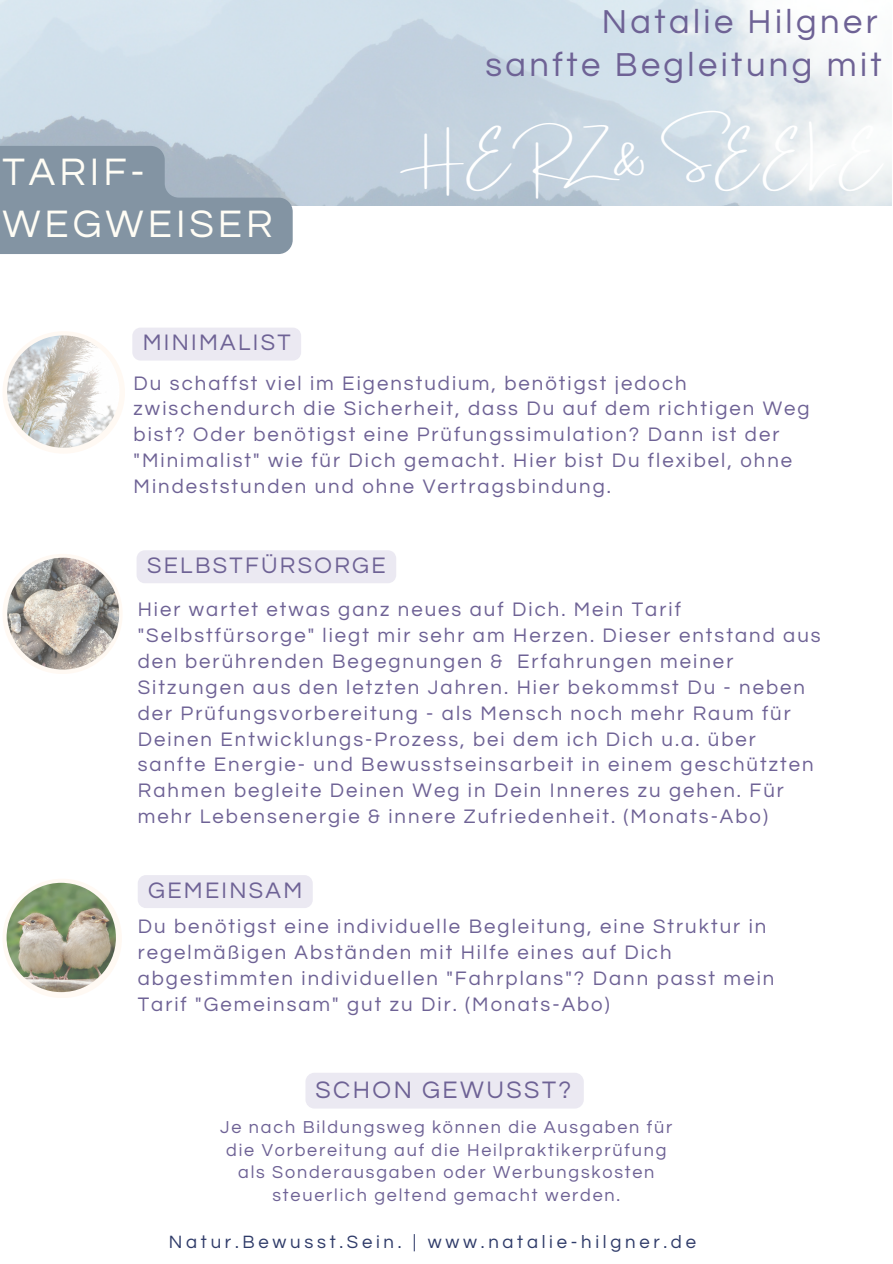
<style>
.page{position:relative;width:893px;height:1264px;background:#fff}
.page>*{position:absolute;margin:0;border:0;box-sizing:border-box;transform-origin:0 0}
.t1{font:39.75px "Questrial";letter-spacing:.1em;color:#fffdf5}
.t2{font:34.5px "Questrial";letter-spacing:.1em;color:#6e6295}
.t3{font:31.65px "Amsterdam One";letter-spacing:.1em;color:#fff}
.t4{font:24.9px "Questrial";letter-spacing:.1em;color:#6e6295}
.t5{font:23.4px "Questrial";letter-spacing:.1em;color:#6e6295}
.t6{font:20.4px/25.8px "Questrial";letter-spacing:.1em;color:#6e6295}
.t7{font:18.6px "Questrial";letter-spacing:.2em;color:#2f3b69}
.t8{font:18px/22.5px "Questrial";letter-spacing:.1em;color:#6e6295;text-align:center}
</style>
<div class="page">
<svg style="left:0;top:146px;width:293px;height:108px;background:#8d9dac"></svg>
<div style="left:2px;top:878px;width:120px;height:120px;background:#fff9f3;border-radius:50%"></div>
<img style="left:7px;top:882px;width:109px;height:110px;border-radius:50%">
<div style="left:138px;top:875px;width:175px;height:33px;background:#ebe9f2;border-radius:8px"></div>
<div style="left:2px;top:331px;width:123px;height:122px;background:#fff9f3;border-radius:50%"></div>
<img style="left:7px;top:335px;width:112px;height:112px;border-radius:50%">
<div style="left:132px;top:328px;width:169px;height:32px;background:#ebe9f2"></div>
<div style="left:2px;top:554px;width:121px;height:120px;background:#fff9f3;border-radius:50%"></div>
<img style="left:7px;top:557px;width:112px;height:112px;border-radius:50%">
<div style="left:137px;top:550px;width:259px;height:33px;background:#ebe9f2"></div>
<div style="left:305px;top:1072px;width:278px;height:36px;background:#ebe9f2;border-radius:9px"></div>
<p class="t1" style="left:2px;top:153px;width:144px">TARIF-</p>
<p class="t1" style="left:2px;top:204px;width:272px">WEGWEISER</p>
<p class="t5" style="left:143px;top:331px;width:149px">MINIMALIST</p>
<p class="t2" style="left:601px;top:5px;width:277px">Natalie Hilgner</p>
<p class="t2" style="left:485px;top:47px;width:398px">sanfte Begleitung mit</p>
<p class="t3" style="left:401px;top:143px;width:482px">HERZ&amp; SEELE</p>
<p class="t6" style="left:134px;top:370px;width:677px">Du schaffst viel im Eigenstudium, benötigst jedoch zwischendurch die Sicherheit, dass Du auf dem richtigen Weg bist? Oder benötigst eine Prüfungssimulation? Dann ist der "Minimalist" wie für Dich gemacht. Hier bist Du flexibel, ohne Mindeststunden und ohne Vertragsbindung.</p>
<p class="t5" style="left:147px;top:553px;width:240px">SELBSTFÜRSORGE</p>
<p class="t6" style="left:138px;top:597px;width:684px">Hier wartet etwas ganz neues auf Dich. Mein Tarif "Selbstfürsorge" liegt mir sehr am Herzen. Dieser entstand aus den berührenden Begegnungen &amp; Erfahrungen meiner Sitzungen aus den letzten Jahren. Hier bekommst Du - neben der Prüfungsvorbereitung - als Mensch noch mehr Raum für Deinen Entwicklungs-Prozess, bei dem ich Dich u.a. über sanfte Energie- und Bewusstseinsarbeit in einem geschützten Rahmen begleite Deinen Weg in Dein Inneres zu gehen. Für mehr Lebensenergie &amp; innere Zufriedenheit. (Monats-Abo)</p>
<p class="t5" style="left:148px;top:878px;width:155px">GEMEINSAM</p>
<p class="t6" style="left:138px;top:914px;width:638px">Du benötigst eine individuelle Begleitung, eine Struktur in regelmäßigen Abständen mit Hilfe eines auf Dich abgestimmten individuellen "Fahrplans"? Dann passt mein Tarif "Gemeinsam" gut zu Dir. (Monats-Abo)</p>
<p class="t4" style="left:315px;top:1077px;width:257px">SCHON GEWUSST?</p>
<p class="t8" style="left:220px;top:1116px;width:453px">Je nach Bildungsweg können die Ausgaben für die Vorbereitung auf die Heilpraktikerprüfung als Sonderausgaben oder Werbungskosten steuerlich geltend gemacht werden.</p>
<p class="t7" style="left:169px;top:1232px;width:528px">Natur.Bewusst.Sein. | www.natalie-hilgner.de</p>
</div>
